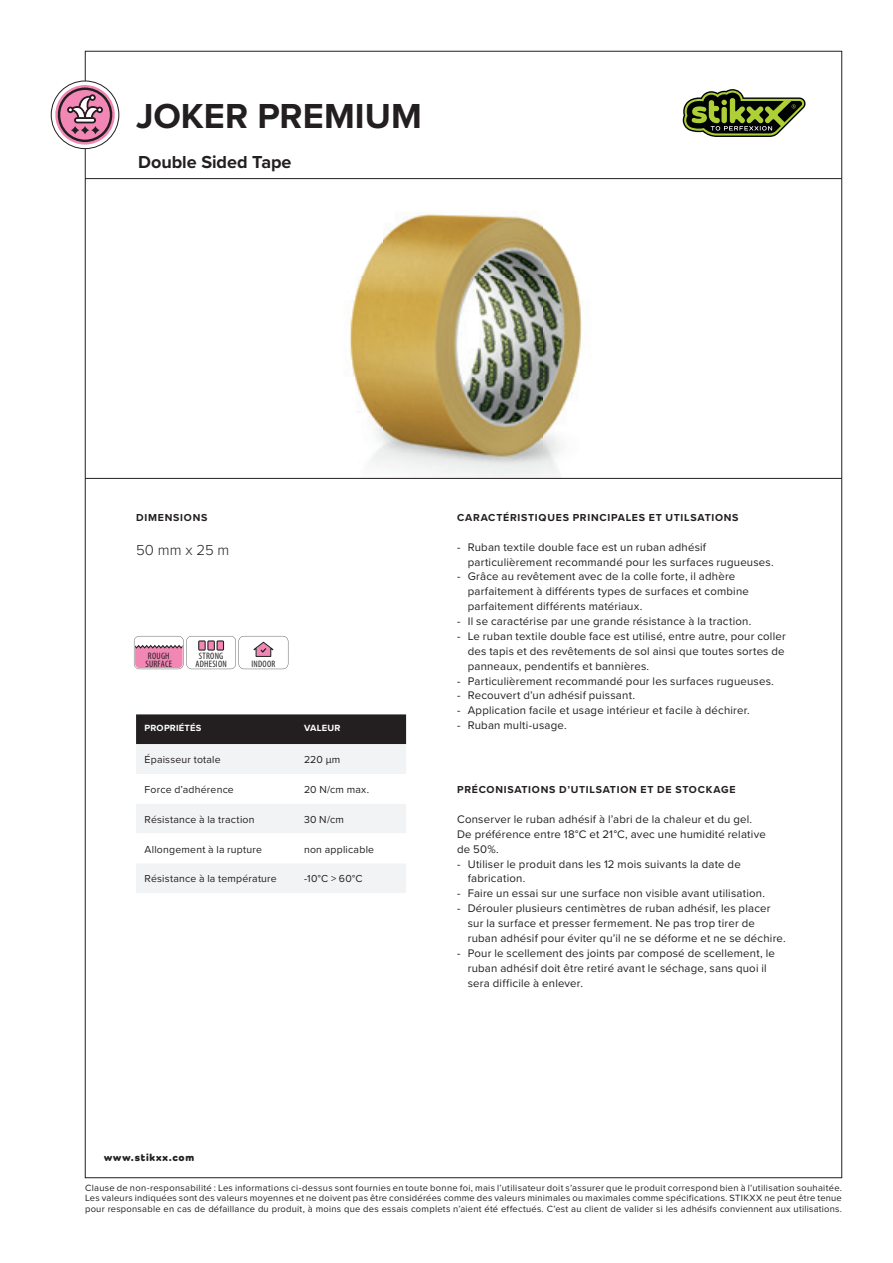
<style>
.page{position:relative;width:893px;height:1263px;background:#fff}
.page>*{position:absolute;margin:0;border:0;box-sizing:border-box;transform-origin:0 0}
.t1{font:700 36px "Proxima Nova";color:#231f20}
.t2{font:700 18px "Proxima Nova";color:#231f20}
.t3{font:300 15px "Proxima Nova";color:#231f20}
.t4{font:11.4px/14.9px "Proxima Nova";letter-spacing:.02em;color:#231f20}
.t5{font:10.5px "Proxima Nova";letter-spacing:.02em;color:#231f20}
.t6{font:700 10.5px "Proxima Nova";letter-spacing:.07em;color:#231f20}
.t7{font:800 10.5px "Como";letter-spacing:.08em;color:#231f20}
.t8{font:9.3px/10.6px "Proxima Nova";letter-spacing:.025em;color:#231f20;text-align:justify}
.t9{font:condensed 9.3px/7.8px "Myriad Pro";letter-spacing:.025em;color:#231f20}
.t10{font:700 9.3px "Proxima Nova";letter-spacing:.025em;color:#fff}
</style>
<div class="page">
<img style="left:224px;top:118px;width:479px;height:360px">
<hr style="left:85px;top:478px;width:757px;height:1px;background:#231f20">
<svg style="left:51px;top:81px;width:68px;height:68px"></svg>
<svg style="left:52px;top:85px;width:66px;height:60px"></svg>
<svg style="left:134px;top:636px;width:154px;height:33px"></svg>
<hr style="left:85px;top:178px;width:757px;height:1px;background:#231f20">
<svg style="left:683px;top:89px;width:123px;height:48px"></svg>
<svg style="left:136px;top:714px;width:270px;height:179px"></svg>
<h1 class="t1" style="left:136px;top:89px;width:287px">JOKER PREMIUM</h1>
<h2 class="t2" style="left:138px;top:149px;width:155px">Double Sided Tape</h2>
<p class="t6" style="left:136px;top:510px;width:73px">DIMENSIONS</p>
<h3 class="t3" style="left:136px;top:539px;width:95px">50 mm x 25 m</h3>
<p class="t9" style="left:145px;top:652px;width:28px">ROUGH<br>SURFACE</p>
<p class="t9" style="left:195px;top:652px;width:33px;text-align:center">STRONG<br>ADHESION</p>
<p class="t9" style="left:251px;top:660px;width:25px">INDOOR</p>
<p class="t10" style="left:145px;top:721px;width:58px">PROPRIÉTÉS</p>
<p class="t10" style="left:304px;top:721px;width:38px">VALEUR</p>
<p class="t5" style="left:145px;top:752px;width:78px">Épaisseur totale</p>
<p class="t5" style="left:304px;top:752px;width:38px">220 μm</p>
<p class="t5" style="left:145px;top:782px;width:91px">Force d’adhérence</p>
<p class="t5" style="left:304px;top:782px;width:67px">20 N/cm max.</p>
<p class="t5" style="left:145px;top:811px;width:112px">Résistance à la traction</p>
<p class="t5" style="left:304px;top:811px;width:41px">30 N/cm</p>
<p class="t5" style="left:145px;top:841px;width:119px">Allongement à la rupture</p>
<p class="t5" style="left:304px;top:841px;width:72px">non applicable</p>
<p class="t5" style="left:145px;top:871px;width:134px">Résistance à la température</p>
<p class="t5" style="left:304px;top:871px;width:60px">-10°C &gt; 60°C</p>
<p class="t7" style="left:104px;top:1151px;width:92px">www.stikxx.com</p>
<p class="t6" style="left:457px;top:510px;width:283px">CARACTÉRISTIQUES PRINCIPALES ET UTILSATIONS</p>
<p class="t4" style="left:468px;top:539px;width:307px;text-indent:-11px">- Ruban textile double face est un ruban adhésif particulièrement recommandé pour les surfaces rugueuses.</p>
<p class="t4" style="left:468px;top:569px;width:283px;text-indent:-11px">- Grâce au revêtement avec de la colle forte, il adhère parfaitement à différents types de surfaces et combine parfaitement différents matériaux.</p>
<p class="t4" style="left:457px;top:613px;width:296px">- Il se caractérise par une grande résistance à la traction.</p>
<p class="t4" style="left:468px;top:628px;width:320px;text-align:justify;text-indent:-11px">- Le ruban textile double face est utilisé, entre autre, pour coller des tapis et des revêtements de sol ainsi que toutes sortes de panneaux, pendentifs et bannières.</p>
<p class="t4" style="left:457px;top:673px;width:318px">- Particulièrement recommandé pour les surfaces rugueuses.</p>
<p class="t4" style="left:457px;top:688px;width:179px">- Recouvert d’un adhésif puissant.</p>
<p class="t4" style="left:457px;top:703px;width:294px">- Application facile et usage intérieur et facile à déchirer.</p>
<p class="t4" style="left:457px;top:717px;width:111px">- Ruban multi-usage.</p>
<p class="t6" style="left:457px;top:782px;width:280px">PRÉCONISATIONS D’UTILSATION ET DE STOCKAGE</p>
<p class="t4" style="left:457px;top:811px;width:310px">Conserver le ruban adhésif à l’abri de la chaleur et du gel.<br>De préférence entre 18°C et 21°C, avec une humidité relative de 50%.</p>
<p class="t4" style="left:468px;top:856px;width:275px;text-indent:-11px">- Utiliser le produit dans les 12 mois suivants la date de fabrication.</p>
<p class="t4" style="left:457px;top:885px;width:309px">- Faire un essai sur une surface non visible avant utilisation.</p>
<p class="t4" style="left:468px;top:900px;width:319px;text-indent:-11px">- Dérouler plusieurs centimètres de ruban adhésif, les placer sur la surface et presser fermement. Ne pas trop tirer de ruban adhésif pour éviter qu’il ne se déforme et ne se déchire.</p>
<p class="t4" style="left:468px;top:945px;width:309px;text-indent:-11px">- Pour le scellement des joints par composé de scellement, le ruban adhésif doit être retiré avant le séchage, sans quoi il sera difficile à enlever.</p>
<p class="t8" style="left:85px;top:1182px;width:758px">Clause de non-responsabilité : Les informations ci-dessus sont fournies en toute bonne foi, mais l’utilisateur doit s’assurer que le produit correspond bien à l’utilisation souhaitée.<br>Les valeurs indiquées sont des valeurs moyennes et ne doivent pas être considérées comme des valeurs minimales ou maximales comme spécifications. STIKXX ne peut être tenue pour responsable en cas de défaillance du produit, à moins que des essais complets n’aient été effectués. C’est au client de valider si les adhésifs conviennent aux utilisations.</p>
</div>
